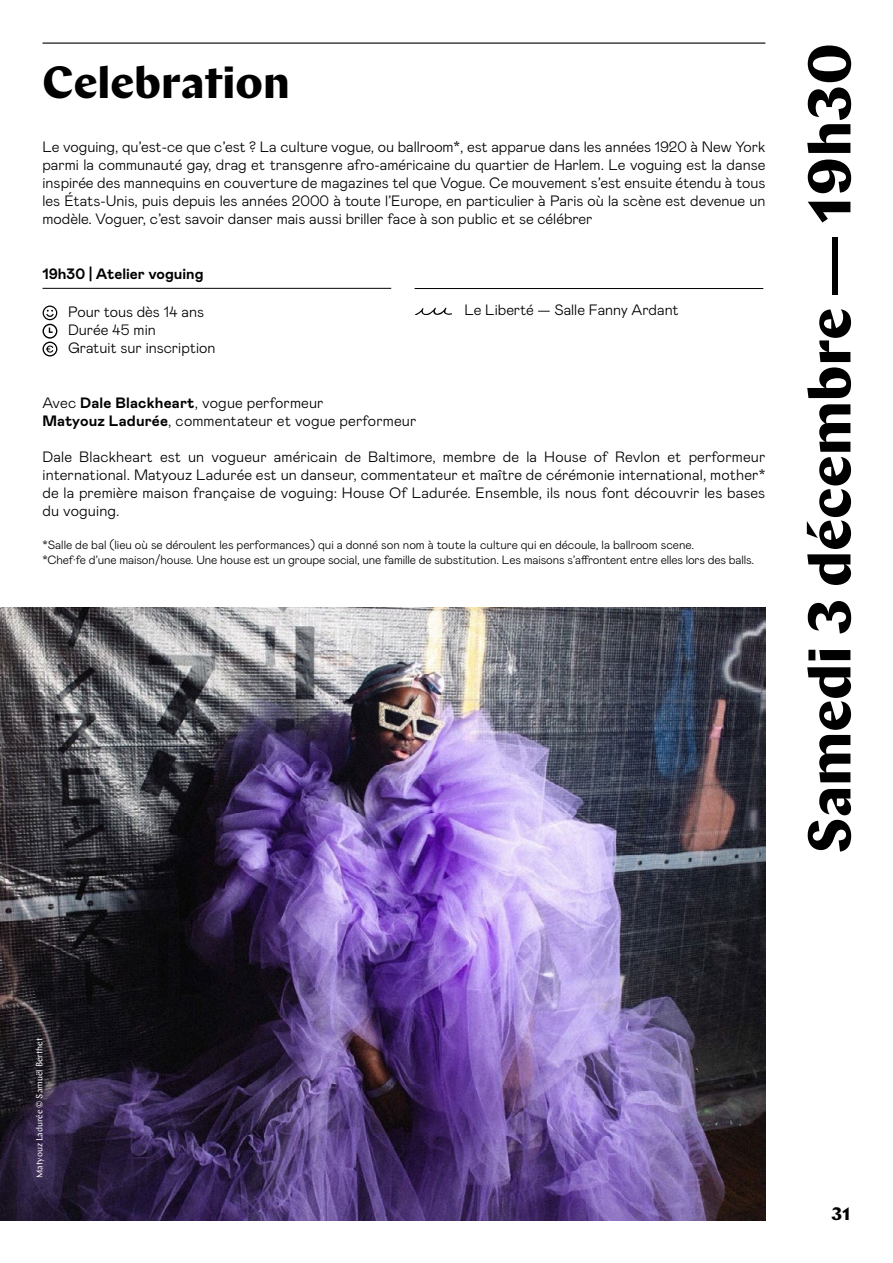
<style>
.page{position:relative;width:893px;height:1263px;background:#fff}
.page>*{position:absolute;margin:0;border:0;box-sizing:border-box;transform-origin:0 0}
.t1{font:700 60px "Chap";color:#000}
.t2{font:700 45px "Chap";color:#000}
.t3{font:700 18px "Chap";color:#000}
.t4{font:300 15px/18px "Mabry Pro";color:#000;text-align:justify}
.t5{font:700 15px "Mabry Pro";color:#000}
.t6{font:300 12px/15px "Mabry Pro";letter-spacing:-.01em;color:#000}
.t7{font:9px "Chap";color:#fff}
.s1{font-weight:700}
</style>
<div class="page">
<hr style="left:43px;top:43px;width:722px;height:1px;background:#000">
<hr style="left:415px;top:288px;width:348px;height:1px;background:#000">
<svg style="left:415px;top:307px;width:37px;height:8px"></svg>
<hr style="left:43px;top:288px;width:348px;height:1px;background:#000">
<svg style="left:43px;top:305px;width:14px;height:51px"></svg>
<img style="left:0;top:607px;width:765px;height:613px">
<h2 class="t2" style="left:43px;top:53px;width:249px">Celebration</h2>
<p class="t4" style="left:43px;top:137px;width:724px">Le voguing, qu’est-ce que c’est ? La culture vogue, ou ballroom*, est apparue dans les années 1920 à New York parmi la communauté gay, drag et transgenre afro-américaine du quartier de Harlem. Le voguing est la danse inspirée des mannequins en couverture de magazines tel que Vogue. Ce mouvement s’est ensuite étendu à tous les États-Unis, puis depuis les années 2000 à toute l’Europe, en particulier à Paris où la scène est devenue un modèle. Voguer, c’est savoir danser mais aussi briller face à son public et se célébrer</p>
<p class="t5" style="left:43px;top:263px;width:163px">19h30 | Atelier voguing</p>
<p class="t4" style="left:68px;top:302px;width:149px;text-align:left">Pour tous dès 14 ans<br>Durée 45 min<br>Gratuit sur inscription</p>
<p class="t4" style="left:464px;top:300px;width:216px">Le Liberté — Salle Fanny Ardant</p>
<p class="t4" style="left:43px;top:393px;width:375px">Avec <span class="s1">Dale Blackheart</span>, vogue performeur<br><span class="s1">Matyouz Ladurée</span>, commentateur et vogue performeur</p>
<p class="t4" style="left:43px;top:447px;width:724px">Dale Blackheart est un vogueur américain de Baltimore, membre de la House of Revlon et performeur international. Matyouz Ladurée est un danseur, commentateur et maître de cérémonie international, mother* de la première maison française de voguing: House Of Ladurée. Ensemble, ils nous font découvrir les bases du voguing.</p>
<p class="t6" style="left:43px;top:536px;width:713px">*Salle de bal (lieu où se déroulent les performances) qui a donné son nom à toute la culture qui en découle, la ballroom scene.<br>*Chef·fe d’une maison/house. Une house est un groupe social, une famille de substitution. Les maisons s’affrontent entre elles lors des balls.</p>
<h1 class="t1" style="left:791px;top:854px;width:813px;rotate:-90deg">Samedi 3 décembre — 19h30</h1>
<p class="t7" style="left:34px;top:1178px;width:142px;rotate:-90deg">Matyouz Ladurée © Samuël Berthet</p>
<p class="t3" style="left:831px;top:1202px;width:20px">31</p>
</div>
